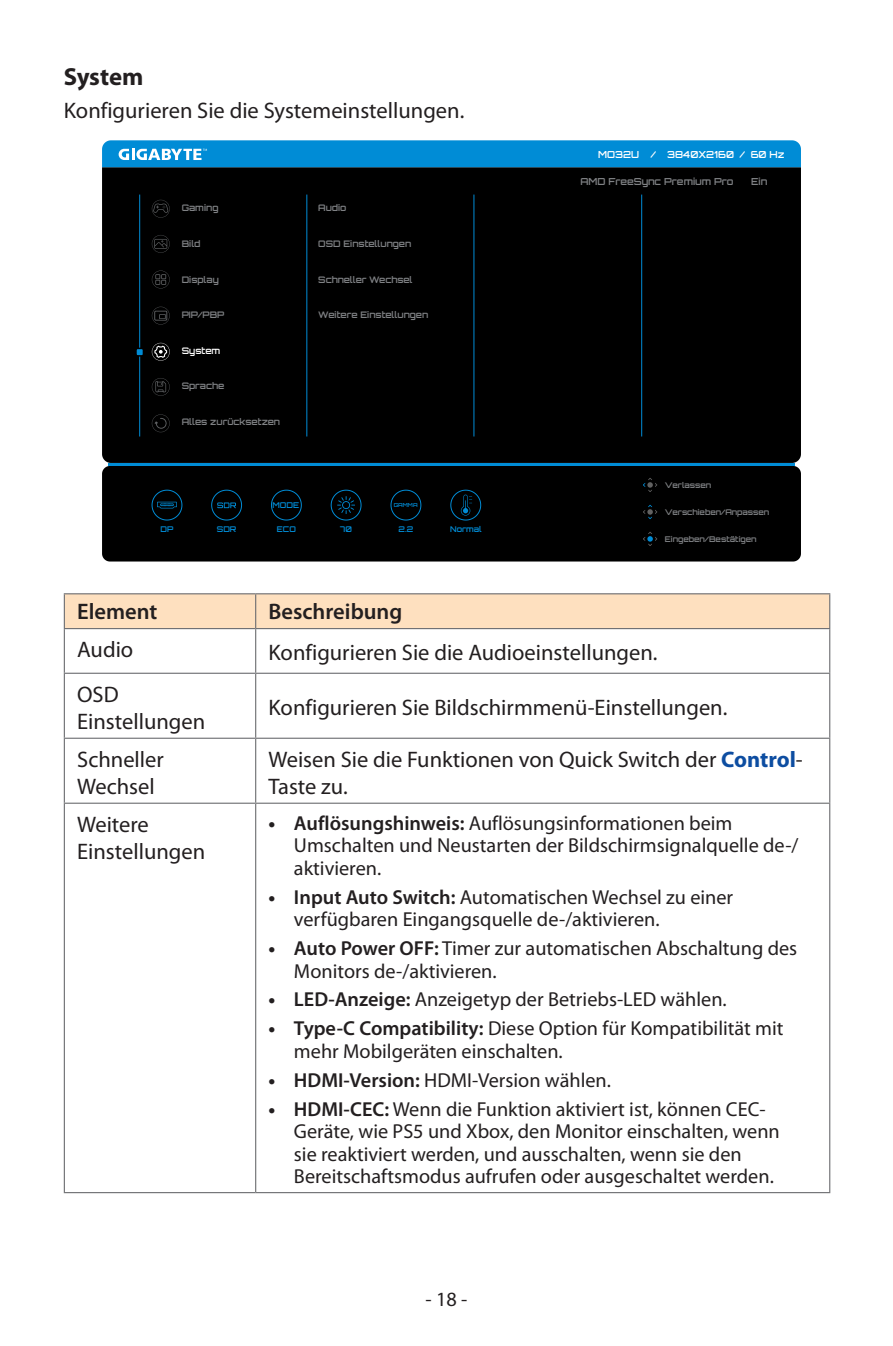
<style>
.page{position:relative;width:893px;height:1346px;background:#fff}
.page>*{position:absolute;margin:0;border:0;box-sizing:border-box;transform-origin:0 0}
.body_11pt_bold{font:700 24.75px "Myriad Pro";letter-spacing:-.005em;color:#231f20}
.body_10pt{font:22.5px/27px "Myriad Pro";color:#231f20}
.body_10pt-2{font:600 22.5px "Myriad Pro";color:#231f20}
.t1{font:20.25px/22.5px "Myriad Pro";color:#231f20}
.body_5_6pt_GIGABYTE{font:600 9.67px "Orbitron";color:#808285}
.body_5_6pt_GIGABYTE-2{font:600 9.67px "Orbitron";color:#fff}
.body_5_6pt_GIGABYTE-3{font:600 9px "Orbitron";color:#808285}
.body_5_6pt_GIGABYTE-4{font:600 9px "Orbitron";color:#fff}
.body_5_6pt_GIGABYTE-5{font:600 7.88px "Orbitron";color:#808285}
.body_5_6pt_GIGABYTE-6{font:600 7.88px "Orbitron";color:#008cd6}
.t2{font:600 5.4px "Orbitron";color:#008cd6}
.s1{font-weight:700;color:#0d4da1}
.s2{font-weight:700}
.s3{font-weight:600}
</style>
<div class="page">
<div style="left:65px;top:594px;width:764px;height:34px;background:#fee0bf"></div>
<hr style="left:64px;top:593px;width:192px;height:1px;background:#6c6d70">
<hr style="left:64px;top:594px;width:1px;height:34px;background:#6c6d70">
<hr style="left:256px;top:593px;width:574px;height:1px;background:#6c6d70">
<hr style="left:255px;top:594px;width:1px;height:34px;background:#6c6d70">
<hr style="left:829px;top:594px;width:1px;height:34px;background:#6c6d70">
<hr style="left:64px;top:628px;width:192px;height:1px;background:#6c6d70">
<hr style="left:64px;top:629px;width:1px;height:44px;background:#6c6d70">
<hr style="left:256px;top:628px;width:574px;height:1px;background:#6c6d70">
<hr style="left:255px;top:629px;width:1px;height:44px;background:#6c6d70">
<hr style="left:829px;top:629px;width:1px;height:44px;background:#6c6d70">
<hr style="left:64px;top:673px;width:192px;height:1px;background:#6c6d70">
<hr style="left:64px;top:674px;width:1px;height:64px;background:#6c6d70">
<hr style="left:256px;top:673px;width:574px;height:1px;background:#6c6d70">
<hr style="left:255px;top:674px;width:1px;height:64px;background:#6c6d70">
<hr style="left:829px;top:674px;width:1px;height:64px;background:#6c6d70">
<hr style="left:64px;top:738px;width:192px;height:1px;background:#6c6d70">
<hr style="left:64px;top:739px;width:1px;height:64px;background:#6c6d70">
<hr style="left:256px;top:738px;width:574px;height:1px;background:#6c6d70">
<hr style="left:255px;top:739px;width:1px;height:64px;background:#6c6d70">
<hr style="left:829px;top:739px;width:1px;height:64px;background:#6c6d70">
<hr style="left:64px;top:803px;width:192px;height:1px;background:#6c6d70">
<hr style="left:64px;top:804px;width:1px;height:388px;background:#6c6d70">
<hr style="left:256px;top:803px;width:574px;height:1px;background:#6c6d70">
<hr style="left:255px;top:804px;width:1px;height:388px;background:#6c6d70">
<hr style="left:829px;top:804px;width:1px;height:388px;background:#6c6d70">
<hr style="left:64px;top:1192px;width:192px;height:1px;background:#6c6d70">
<hr style="left:256px;top:1192px;width:574px;height:1px;background:#6c6d70">
<div style="left:102px;top:466px;width:699px;height:95px;background:#000"></div>
<hr style="left:108px;top:463px;width:687px;height:3px;background:#008cd6">
<div style="left:102px;top:167px;width:699px;height:296px;background:#000"></div>
<svg style="left:102px;top:140px;width:699px;height:27px;background:#0a90d7"></svg>
<hr style="left:306px;top:195px;width:1px;height:241px;background:#008cd6">
<hr style="left:474px;top:195px;width:1px;height:241px;background:#008cd6">
<hr style="left:641px;top:195px;width:1px;height:241px;background:#008cd6">
<svg style="left:643px;top:478px;width:14px;height:14px"></svg>
<svg style="left:643px;top:505px;width:14px;height:14px"></svg>
<svg style="left:643px;top:532px;width:14px;height:14px"></svg>
<hr style="left:139px;top:195px;width:1px;height:241px;background:#008cd6">
<svg style="left:134px;top:346px;width:11px;height:12px"></svg>
<svg style="left:152px;top:200px;width:18px;height:18px"></svg>
<svg style="left:152px;top:235px;width:18px;height:18px"></svg>
<svg style="left:152px;top:271px;width:18px;height:17px"></svg>
<svg style="left:152px;top:307px;width:18px;height:18px"></svg>
<svg style="left:152px;top:343px;width:18px;height:18px"></svg>
<svg style="left:152px;top:378px;width:18px;height:18px"></svg>
<svg style="left:152px;top:414px;width:18px;height:18px"></svg>
<svg style="left:152px;top:490px;width:30px;height:30px"></svg>
<svg style="left:271px;top:490px;width:210px;height:30px;background:#000a10"></svg>
<svg style="left:211px;top:490px;width:31px;height:30px"></svg>
<p class="body_11pt_bold" style="left:64px;top:60px;width:81px">System</p>
<p class="body_10pt" style="left:64px;top:96px;width:402px">Konfigurieren Sie die Systemeinstellungen.</p>
<p class="body_5_6pt_GIGABYTE-3" style="left:182px;top:202px;width:38px">Gaming</p>
<p class="body_5_6pt_GIGABYTE-3" style="left:182px;top:238px;width:20px">Bild</p>
<p class="body_5_6pt_GIGABYTE-3" style="left:182px;top:274px;width:39px">Display</p>
<p class="body_5_6pt_GIGABYTE-3" style="left:182px;top:309px;width:44px">PIP/PBP</p>
<p class="body_5_6pt_GIGABYTE-4" style="left:182px;top:345px;width:40px">System</p>
<p class="body_5_6pt_GIGABYTE-3" style="left:182px;top:381px;width:44px">Sprache</p>
<p class="body_5_6pt_GIGABYTE-3" style="left:182px;top:416px;width:100px">Alles zurücksetzen</p>
<p class="body_5_6pt_GIGABYTE-3" style="left:318px;top:202px;width:30px">Audio</p>
<p class="body_5_6pt_GIGABYTE-3" style="left:318px;top:238px;width:95px">OSD Einstellungen</p>
<p class="body_5_6pt_GIGABYTE-3" style="left:318px;top:274px;width:96px">Schneller Wechsel</p>
<p class="body_5_6pt_GIGABYTE-3" style="left:318px;top:309px;width:112px">Weitere Einstellungen</p>
<p class="body_5_6pt_GIGABYTE-6" style="left:272px;top:500px;width:28px">MODE</p>
<p class="t2" style="left:394px;top:502px;width:25px">GAMMA</p>
<p class="body_5_6pt_GIGABYTE-6" style="left:161px;top:525px;width:14px">DP</p>
<p class="body_5_6pt_GIGABYTE-6" style="left:217px;top:525px;width:21px">SDR</p>
<p class="body_5_6pt_GIGABYTE-6" style="left:277px;top:525px;width:21px">ECO</p>
<p class="body_5_6pt_GIGABYTE-6" style="left:340px;top:525px;width:13px">70</p>
<p class="body_5_6pt_GIGABYTE-6" style="left:398px;top:525px;width:16px">2.2</p>
<p class="body_5_6pt_GIGABYTE-6" style="left:450px;top:525px;width:33px">Normal</p>
<p class="body_5_6pt_GIGABYTE-2" style="left:598px;top:149px;width:188px">MO32U / 3840X2160 / 60 Hz</p>
<p class="body_5_6pt_GIGABYTE" style="left:580px;top:175px;width:155px">AMD FreeSync Premium Pro</p>
<p class="body_5_6pt_GIGABYTE" style="left:751px;top:175px;width:18px">Ein</p>
<p class="body_5_6pt_GIGABYTE-5" style="left:665px;top:480px;width:48px">Verlassen</p>
<p class="body_5_6pt_GIGABYTE-5" style="left:665px;top:507px;width:106px">Verschieben/Anpassen</p>
<p class="body_5_6pt_GIGABYTE-5" style="left:665px;top:535px;width:93px">Eingeben/Bestätigen</p>
<p class="body_10pt-2" style="left:77px;top:597px;width:82px">Element</p>
<p class="body_10pt-2" style="left:268px;top:597px;width:135px">Beschreibung</p>
<p class="body_10pt" style="left:77px;top:635px;width:58px">Audio</p>
<p class="body_10pt" style="left:268px;top:639px;width:391px">Konfigurieren Sie die Audioeinstellungen.</p>
<p class="body_10pt" style="left:77px;top:680px;width:130px">OSD<br>Einstellungen</p>
<p class="body_10pt" style="left:268px;top:694px;width:460px">Konfigurieren Sie Bildschirmmenü-Einstellungen.</p>
<p class="body_10pt" style="left:77px;top:745px;width:88px">Schneller<br>Wechsel</p>
<p class="body_10pt" style="left:268px;top:745px;width:536px">Weisen Sie die Funktionen von Quick Switch der <span class="s1">Control</span>-<br>Taste zu.</p>
<p class="body_10pt" style="left:77px;top:810px;width:130px">Weitere<br>Einstellungen</p>
<p class="t1" style="left:294px;top:811px;width:506px;text-indent:-26px"><span class="s2">•</span> <span class="s3">Auflösungshinweis:</span> Auflösungsinformationen beim<br>Umschalten und Neustarten der Bildschirmsignalquelle de-/ aktivieren.</p>
<p class="t1" style="left:294px;top:885px;width:441px;text-indent:-26px"><span class="s2">•</span> <span class="s3">Input Auto Switch:</span> Automatischen Wechsel zu einer verfügbaren Eingangsquelle de-/aktivieren.</p>
<p class="t1" style="left:294px;top:936px;width:505px;text-indent:-26px"><span class="s2">•</span> <span class="s3">Auto Power OFF:</span> Timer zur automatischen Abschaltung des<br>Monitors de-/aktivieren.</p>
<p class="t1" style="left:268px;top:988px;width:460px"><span class="s2">•</span> <span class="s3">LED-Anzeige:</span> Anzeigetyp der Betriebs-LED wählen.</p>
<p class="t1" style="left:294px;top:1017px;width:491px;text-indent:-26px"><span class="s2">•</span> <span class="s3">Type-C Compatibility:</span> Diese Option für Kompatibilität mit mehr Mobilgeräten einschalten.</p>
<p class="t1" style="left:268px;top:1068px;width:344px"><span class="s2">•</span> <span class="s3">HDMI-Version:</span> HDMI-Version wählen.</p>
<p class="t1" style="left:294px;top:1097px;width:487px;text-indent:-26px"><span class="s2">•</span> <span class="s3">HDMI-CEC:</span> Wenn die Funktion aktiviert ist, können CEC-Geräte, wie PS5 und Xbox, den Monitor einschalten, wenn sie reaktiviert werden, und ausschalten, wenn sie den Bereitschaftsmodus aufrufen oder ausgeschaltet werden.</p>
<p class="t1" style="left:426px;top:1287px;width:43px">- 18 -</p>
</div>
